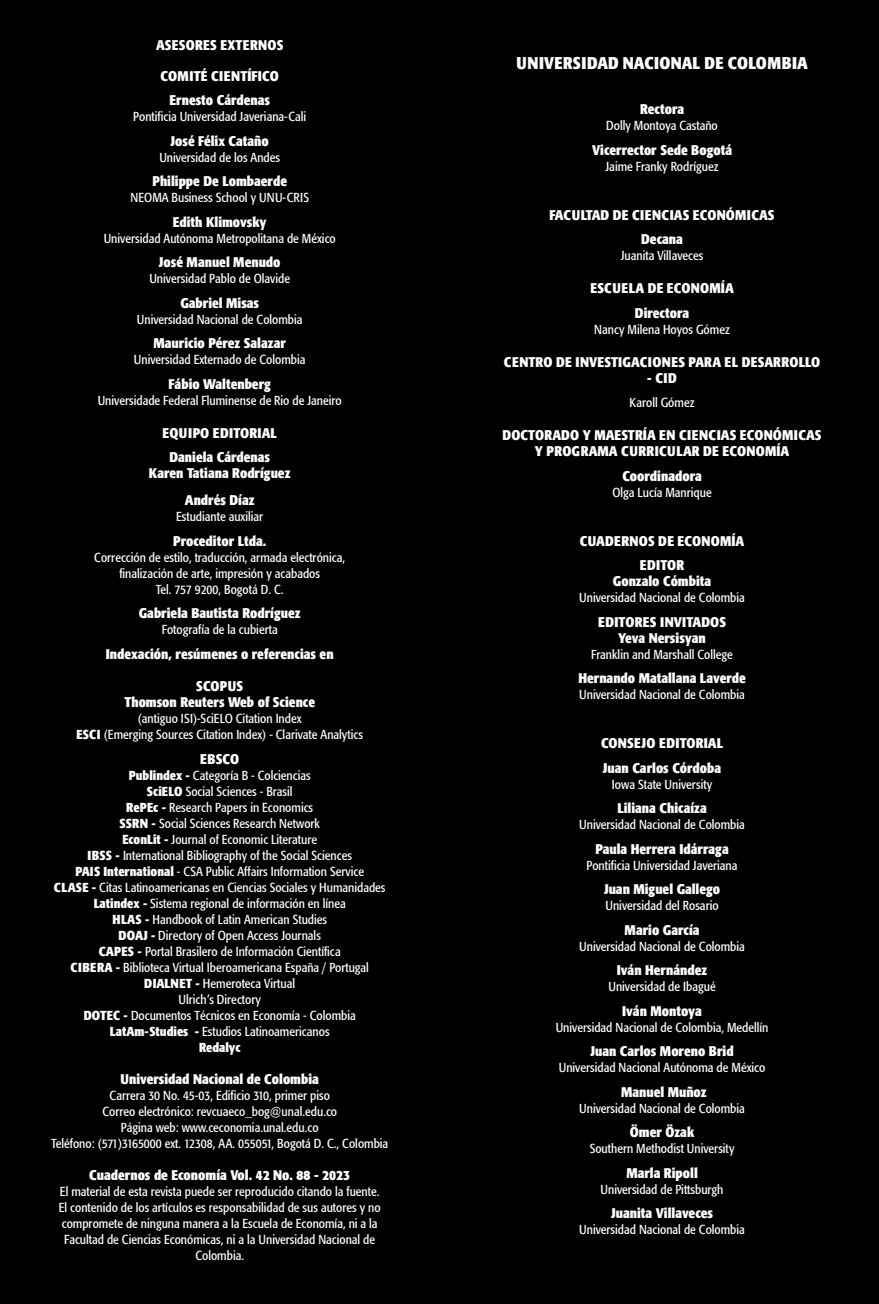
<style>
.page{position:relative;width:879px;height:1304px;background:#000}
.page>*{position:absolute;margin:0;border:0;box-sizing:border-box;transform-origin:0 0}
.t1{font:700 condensed 17px "Formata";letter-spacing:.02em;color:#fff}
.SD_nombre{font:700 condensed 14px "Formata";color:#fff}
.dependencia{font:700 condensed 14px/16px "Formata";letter-spacing:.02em;color:#fff;text-align:center}
.cargo{font:700 condensed 14px "Formata";color:#fff}
.SD_Institucion{font:condensed 13px/16px "Formata";color:#fff;text-align:center}
.funcionario{font:condensed 13px "Formata";color:#fff}
.SD_Institucion-2{font:700 condensed 13px "Formata";color:#fff}
.s1{font-weight:700}
</style>
<div class="page">
<p class="dependencia" style="left:156px;top:37px;width:129px">ASESORES EXTERNOS</p>
<p class="dependencia" style="left:161px;top:68px;width:120px">COMITÉ CIENTÍFICO</p>
<p class="SD_nombre" style="left:169px;top:91px;width:102px">Ernesto Cárdenas</p>
<p class="SD_Institucion" style="left:133px;top:109px;width:174px">Pontificia Universidad Javeriana-Cali</p>
<p class="SD_nombre" style="left:171px;top:132px;width:100px">José Félix Cataño</p>
<p class="funcionario" style="left:159px;top:149px;width:122px">Universidad de los Andes</p>
<p class="SD_nombre" style="left:152px;top:172px;width:136px">Philippe De Lombaerde</p>
<p class="SD_Institucion" style="left:130px;top:190px;width:180px">NEOMA Business School y UNU-CRIS</p>
<p class="SD_nombre" style="left:173px;top:213px;width:95px">Edith Klimovsky</p>
<p class="SD_Institucion" style="left:104px;top:230px;width:233px">Universidad Autónoma Metropolitana de México</p>
<p class="SD_nombre" style="left:159px;top:253px;width:123px">José Manuel Menudo</p>
<p class="SD_Institucion" style="left:149px;top:271px;width:142px">Universidad Pablo de Olavide</p>
<p class="SD_nombre" style="left:180px;top:294px;width:80px">Gabriel Misas</p>
<p class="SD_Institucion" style="left:137px;top:311px;width:167px">Universidad Nacional de Colombia</p>
<p class="SD_nombre" style="left:154px;top:334px;width:134px">Mauricio Pérez Salazar</p>
<p class="SD_Institucion" style="left:134px;top:352px;width:173px">Universidad Externado de Colombia</p>
<p class="SD_nombre" style="left:168px;top:375px;width:104px">Fábio Waltenberg</p>
<p class="SD_Institucion" style="left:98px;top:392px;width:245px">Universidade Federal Fluminense de Rio de Janeiro</p>
<p class="dependencia" style="left:163px;top:425px;width:116px">EQUIPO EDITORIAL</p>
<p class="SD_nombre" style="left:169px;top:448px;width:102px">Daniela Cárdenas</p>
<p class="SD_nombre" style="left:149px;top:464px;width:143px">Karen Tatiana Rodríguez</p>
<p class="SD_nombre" style="left:185px;top:492px;width:71px">Andrés Díaz</p>
<p class="SD_Institucion" style="left:176px;top:509px;width:89px">Estudiante auxiliar</p>
<p class="SD_nombre" style="left:173px;top:532px;width:95px">Proceditor Ltda.</p>
<p class="SD_Institucion" style="left:94px;top:549px;width:252px">Corrección de estilo, traducción, armada electrónica, finalización de arte, impresión y acabados<br>Tel. 757 9200, Bogotá D. C.</p>
<p class="SD_nombre" style="left:139px;top:605px;width:163px">Gabriela Bautista Rodríguez</p>
<p class="SD_Institucion" style="left:162px;top:622px;width:117px">Fotografía de la cubierta</p>
<p class="SD_nombre" style="left:106px;top:645px;width:229px">Indexación, resúmenes o referencias en</p>
<p class="cargo" style="left:196px;top:677px;width:49px">SCOPUS</p>
<p class="cargo" style="left:124px;top:693px;width:192px">Thomson Reuters Web of Science</p>
<p class="SD_Institucion" style="left:138px;top:710px;width:165px">(antiguo ISI)-SciELO Citation Index</p>
<p class="SD_Institucion" style="left:76px;top:726px;width:288px"><span class="s1">ESCI</span> (Emerging Sources Citation Index) - Clarivate Analytics</p>
<p class="cargo" style="left:200px;top:750px;width:41px">EBSCO</p>
<p class="SD_Institucion" style="left:129px;top:767px;width:183px"><span class="s1">Publindex -</span> Categoría B - Colciencias</p>
<p class="SD_Institucion" style="left:147px;top:783px;width:147px"><span class="s1">SciELO</span> Social Sciences - Brasil</p>
<p class="SD_Institucion" style="left:126px;top:799px;width:188px"><span class="s1">RePEc -</span> Research Papers in Economics</p>
<p class="SD_Institucion" style="left:119px;top:815px;width:202px"><span class="s1">SSRN -</span> Social Sciences Research Network</p>
<p class="SD_Institucion" style="left:122px;top:831px;width:196px"><span class="s1">EconLit -</span> Journal of Economic Literature</p>
<p class="SD_Institucion" style="left:88px;top:847px;width:266px"><span class="s1">IBSS -</span> International Bibliography of the Social Sciences</p>
<p class="SD_Institucion" style="left:75px;top:863px;width:290px"><span class="s1">PAIS International</span> - CSA Public Affairs Information Service</p>
<p class="SD_Institucion" style="left:54px;top:879px;width:333px"><span class="s1">CLASE -</span> Citas Latinoamericanas en Ciencias Sociales y Humanidades</p>
<p class="SD_Institucion" style="left:94px;top:895px;width:254px"><span class="s1">Latindex -</span> Sistema regional de información en línea</p>
<p class="SD_Institucion" style="left:112px;top:911px;width:216px"><span class="s1">HLAS -</span> Handbook of Latin American Studies</p>
<p class="SD_Institucion" style="left:119px;top:927px;width:204px"><span class="s1">DOAJ -</span> Directory of Open Access Journals</p>
<p class="SD_Institucion" style="left:99px;top:943px;width:243px"><span class="s1">CAPES -</span> Portal Brasilero de Información Científica</p>
<p class="SD_Institucion" style="left:70px;top:959px;width:300px"><span class="s1">CIBERA -</span> Biblioteca Virtual Iberoamericana España / Portugal</p>
<p class="SD_Institucion" style="left:144px;top:975px;width:152px"><span class="s1">DIALNET -</span> Hemeroteca Virtual</p>
<p class="SD_Institucion" style="left:178px;top:991px;width:84px">Ulrich’s Directory</p>
<p class="SD_Institucion" style="left:84px;top:1007px;width:274px"><span class="s1">DOTEC -</span> Documentos Técnicos en Economía - Colombia</p>
<p class="SD_Institucion" style="left:110px;top:1023px;width:221px"><span class="s1">LatAm-Studies -</span> Estudios Latinoamericanos</p>
<p class="SD_Institucion-2" style="left:199px;top:1039px;width:43px">Redalyc</p>
<p class="SD_nombre" style="left:121px;top:1070px;width:200px">Universidad Nacional de Colombia</p>
<p class="SD_Institucion" style="left:110px;top:1087px;width:222px">Carrera 30 No. 45-03, Edificio 310, primer piso</p>
<p class="SD_Institucion" style="left:102px;top:1103px;width:236px">Correo electrónico: revcuaeco_bog@unal.edu.co</p>
<p class="SD_Institucion" style="left:121px;top:1119px;width:199px">Página web: www.ceconomia.unal.edu.co</p>
<p class="SD_Institucion" style="left:51px;top:1135px;width:339px">Teléfono: (571)3165000 ext. 12308, AA. 055051, Bogotá D. C., Colombia</p>
<p class="SD_nombre" style="left:89px;top:1166px;width:262px">Cuadernos de Economía Vol. 42 No. 88 - 2023</p>
<p class="SD_Institucion" style="left:59px;top:1183px;width:323px">El material de esta revista puede ser reproducido citando la fuente.<br>El contenido de los artículos es responsabilidad de sus autores y no compromete de ninguna manera a la Escuela de Economía, ni a la Facultad de Ciencias Económicas, ni a la Universidad Nacional de Colombia.</p>
<p class="t1" style="left:516px;top:53px;width:293px">UNIVERSIDAD NACIONAL DE COLOMBIA</p>
<p class="cargo" style="left:640px;top:100px;width:46px">Rectora</p>
<p class="SD_Institucion" style="left:606px;top:118px;width:113px">Dolly Montoya Castaño</p>
<p class="SD_nombre" style="left:592px;top:141px;width:142px">Vicerrector Sede Bogotá</p>
<p class="SD_Institucion" style="left:605px;top:158px;width:115px">Jaime Franky Rodríguez</p>
<p class="dependencia" style="left:549px;top:206px;width:227px">FACULTAD DE CIENCIAS ECONÓMICAS</p>
<p class="SD_nombre" style="left:641px;top:230px;width:43px">Decana</p>
<p class="SD_Institucion" style="left:621px;top:248px;width:84px">Juanita Villaveces</p>
<p class="dependencia" style="left:590px;top:280px;width:145px">ESCUELA DE ECONOMÍA</p>
<p class="cargo" style="left:635px;top:304px;width:56px">Directora</p>
<p class="SD_Institucion" style="left:594px;top:321px;width:137px">Nancy Milena Hoyos Gómez</p>
<p class="dependencia" style="left:504px;top:353px;width:318px">CENTRO DE INVESTIGACIONES PARA EL DESARROLLO</p>
<p class="dependencia" style="left:647px;top:369px;width:31px">- CID</p>
<p class="SD_Institucion" style="left:629px;top:395px;width:66px">Karoll Gómez</p>
<p class="dependencia" style="left:502px;top:427px;width:321px">DOCTORADO Y MAESTRÍA EN CIENCIAS ECONÓMICAS<br>Y PROGRAMA CURRICULAR DE ECONOMÍA</p>
<p class="cargo" style="left:622px;top:467px;width:81px">Coordinadora</p>
<p class="SD_Institucion" style="left:612px;top:484px;width:101px">Olga Lucía Manrique</p>
<p class="dependencia" style="left:580px;top:533px;width:166px">CUADERNOS DE ECONOMÍA</p>
<p class="cargo" style="left:640px;top:556px;width:46px">EDITOR</p>
<p class="SD_nombre" style="left:613px;top:572px;width:100px">Gonzalo Cómbita</p>
<p class="SD_Institucion" style="left:579px;top:590px;width:167px">Universidad Nacional de Colombia</p>
<p class="cargo" style="left:598px;top:613px;width:130px">EDITORES INVITADOS</p>
<p class="cargo" style="left:618px;top:629px;width:89px">Yeva Nersisyan</p>
<p class="funcionario" style="left:591px;top:646px;width:143px">Franklin and Marshall College</p>
<p class="cargo" style="left:578px;top:669px;width:169px">Hernando Matallana Laverde</p>
<p class="funcionario" style="left:579px;top:687px;width:167px">Universidad Nacional de Colombia</p>
<p class="dependencia" style="left:601px;top:735px;width:124px">CONSEJO EDITORIAL</p>
<p class="SD_nombre" style="left:603px;top:759px;width:120px">Juan Carlos Córdoba</p>
<p class="SD_Institucion" style="left:612px;top:776px;width:102px">Iowa State University</p>
<p class="SD_nombre" style="left:617px;top:799px;width:91px">Liliana Chicaíza</p>
<p class="SD_Institucion" style="left:579px;top:817px;width:167px">Universidad Nacional de Colombia</p>
<p class="SD_nombre" style="left:595px;top:840px;width:135px">Paula Herrera Idárraga</p>
<p class="SD_Institucion" style="left:586px;top:857px;width:152px">Pontificia Universidad Javeriana</p>
<p class="SD_nombre" style="left:604px;top:880px;width:118px">Juan Miguel Gallego</p>
<p class="SD_Institucion" style="left:605px;top:898px;width:115px">Universidad del Rosario</p>
<p class="SD_nombre" style="left:624px;top:921px;width:76px">Mario García</p>
<p class="SD_Institucion" style="left:579px;top:938px;width:167px">Universidad Nacional de Colombia</p>
<p class="SD_nombre" style="left:617px;top:961px;width:92px">Iván Hernández</p>
<p class="SD_Institucion" style="left:608px;top:979px;width:109px">Universidad de Ibagué</p>
<p class="SD_nombre" style="left:622px;top:1002px;width:81px">Iván Montoya</p>
<p class="SD_Institucion" style="left:556px;top:1019px;width:214px">Universidad Nacional de Colombia, Medellín</p>
<p class="SD_nombre" style="left:590px;top:1043px;width:145px">Juan Carlos Moreno Brid</p>
<p class="SD_Institucion" style="left:559px;top:1060px;width:208px">Universidad Nacional Autónoma de México</p>
<p class="SD_nombre" style="left:621px;top:1083px;width:87px">Manuel Muñoz</p>
<p class="SD_Institucion" style="left:579px;top:1100px;width:167px">Universidad Nacional de Colombia</p>
<p class="SD_nombre" style="left:630px;top:1124px;width:66px">Ömer Özak</p>
<p class="SD_Institucion" style="left:590px;top:1141px;width:146px">Southern Methodist University</p>
<p class="SD_nombre" style="left:626px;top:1164px;width:73px">Marla Ripoll</p>
<p class="SD_Institucion" style="left:600px;top:1181px;width:124px">Universidad de Pittsburgh</p>
<p class="SD_nombre" style="left:611px;top:1205px;width:103px">Juanita Villaveces</p>
<p class="SD_Institucion" style="left:579px;top:1222px;width:167px">Universidad Nacional de Colombia</p>
</div>
